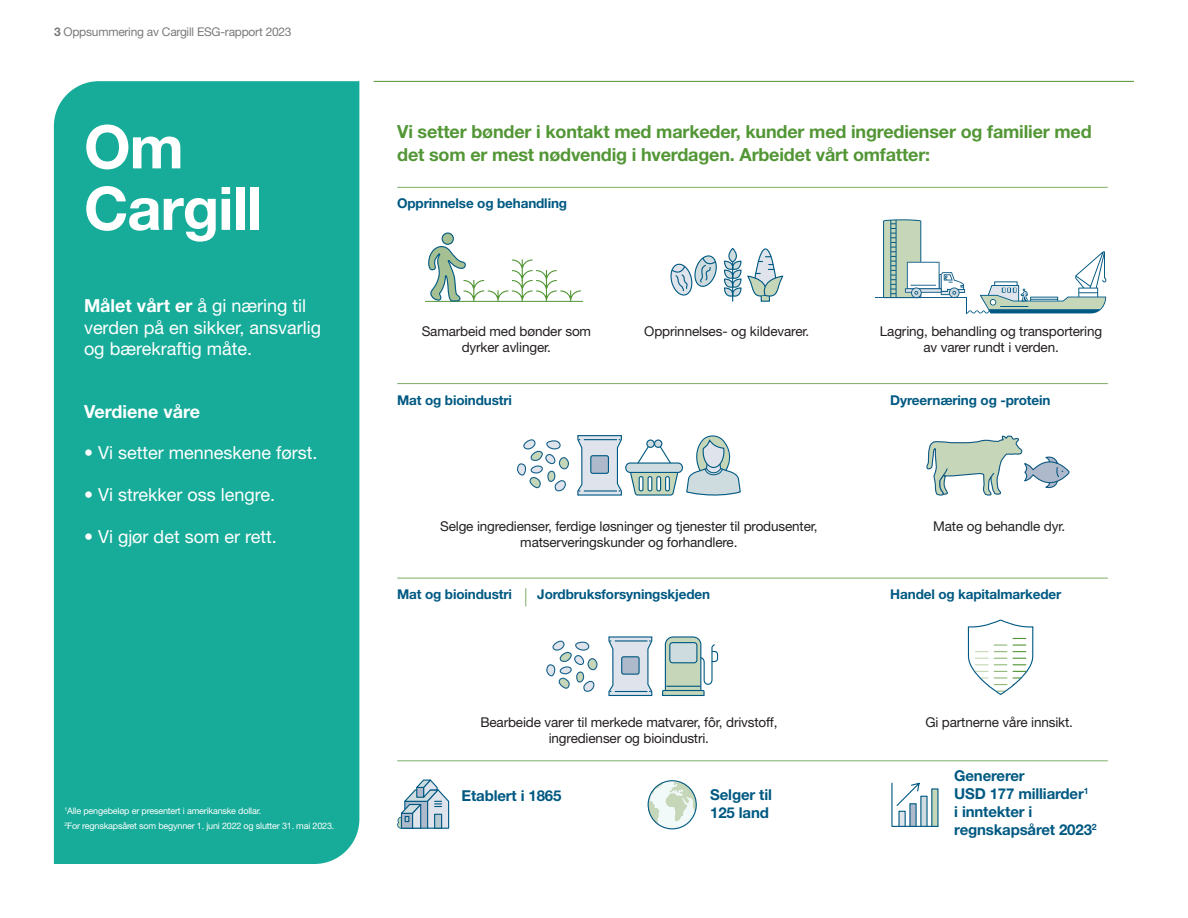
<style>
.page{position:relative;width:1188px;height:918px;background:#fff}
.page>*{position:absolute;margin:0;border:0;box-sizing:border-box;transform-origin:0 0}
.t1{font:700 60px/61.5px "Helvetica Neue LT Std";letter-spacing:-.02em;color:#fff}
.t2{font:18px/21.6px "Helvetica Neue LT Std";color:#fff}
.t3{font:700 18px/22.5px "Helvetica Neue LT Std";letter-spacing:-.01em;color:#529635}
.t4{font:700 18px "Helvetica Neue LT Std";color:#fff}
.t5{font:700 15px/18px "Helvetica Neue LT Std";letter-spacing:-.01em;color:#005982}
.t6{font:13.5px/16.2px "Helvetica Neue LT Std";letter-spacing:-.01em;color:#231f20;text-align:center}
.t7{font:700 13.5px "Helvetica Neue LT Std";letter-spacing:-.01em;color:#005982}
.t8{font:12px "Helvetica Neue LT Std";letter-spacing:-.02em;color:#231f20}
.t9{font:9px/15px "Helvetica Neue LT Std";letter-spacing:-.02em;color:#fff}
.s1{font-weight:700}
</style>
<div class="page">
<div style="left:54px;top:81px;width:305px;height:783px;background:#16ac99"></div>
<hr style="left:875px;top:297px;width:92px;height:1px;background:#16618a">
<svg style="left:883px;top:219px;width:223px;height:94px"></svg>
<hr style="left:374px;top:81px;width:760px;height:1px;background:#529635">
<hr style="left:397px;top:187px;width:711px;height:1px;background:#7ead66">
<hr style="left:397px;top:383px;width:711px;height:1px;background:#7ead66">
<hr style="left:397px;top:578px;width:711px;height:1px;background:#7ead66">
<hr style="left:397px;top:760px;width:711px;height:1px;background:#7ead66">
<svg style="left:525px;top:588px;width:1px;height:18px"></svg>
<hr style="left:426px;top:301px;width:157px;height:1px;background:#529635">
<div style="left:588px;top:658px;width:10px;height:12px;border:1px solid #16618a;border-radius:50%"></div>
<svg style="left:546px;top:640px;width:49px;height:52px"></svg>
<svg style="left:608px;top:636px;width:45px;height:60px;background:#c6d6e1"></svg>
<div style="left:622px;top:657px;width:17px;height:17px;background:#aeb9cc;border-radius:2px"></div>
<div style="left:621px;top:656px;width:19px;height:19px;border:1px solid #005982;border-radius:2px"></div>
<svg style="left:662px;top:636px;width:57px;height:60px"></svg>
<svg style="left:967px;top:619px;width:67px;height:76px"></svg>
<svg style="left:891px;top:782px;width:48px;height:45px"></svg>
<svg style="left:647px;top:780px;width:50px;height:50px"></svg>
<hr style="left:732px;top:262px;width:1px;height:39px;background:#005982">
<svg style="left:761px;top:298px;width:9px;height:4px"></svg>
<svg style="left:670px;top:247px;width:114px;height:51px"></svg>
<svg style="left:397px;top:779px;width:53px;height:50px"></svg>
<svg style="left:577px;top:435px;width:45px;height:61px;background:#c6d5e0"></svg>
<div style="left:591px;top:456px;width:17px;height:17px;background:#aeb9cc;border-radius:2px"></div>
<div style="left:590px;top:455px;width:19px;height:19px;border:1px solid #005982;border-radius:2px"></div>
<div style="left:559px;top:457px;width:10px;height:12px;border:1px solid #16618a;border-radius:50%"></div>
<svg style="left:517px;top:439px;width:49px;height:53px"></svg>
<svg style="left:686px;top:435px;width:55px;height:61px"></svg>
<svg style="left:630px;top:473px;width:49px;height:23px"></svg>
<hr style="left:639px;top:477px;width:4px;height:14px;background:#fff;border-radius:2px">
<div style="left:639px;top:476px;width:5px;height:15px;border:1px solid #005982;border-radius:2px"></div>
<div style="left:648px;top:476px;width:4px;height:15px;border:1px solid #005982;border-radius:2px"></div>
<hr style="left:657px;top:477px;width:4px;height:14px;background:#fff;border-radius:2px">
<div style="left:656px;top:476px;width:5px;height:15px;border:1px solid #005982;border-radius:2px"></div>
<hr style="left:666px;top:477px;width:3px;height:14px;background:#fff;border-radius:2px">
<div style="left:665px;top:476px;width:5px;height:15px;border:1px solid #005982;border-radius:2px"></div>
<div style="left:626px;top:463px;width:56px;height:9px;background:#cedce0;border-radius:5px"></div>
<div style="left:625px;top:462px;width:58px;height:11px;border:1px solid #005982;border-radius:5px"></div>
<svg style="left:637px;top:446px;width:35px;height:18px"></svg>
<svg style="left:647px;top:440px;width:7px;height:7px"></svg>
<div style="left:646px;top:439px;width:9px;height:9px;border:1px solid #005982;border-radius:50%"></div>
<div style="left:655px;top:440px;width:7px;height:7px;background:#cedce0;border-radius:50%"></div>
<div style="left:654px;top:439px;width:8px;height:9px;border:1px solid #005982;border-radius:50%"></div>
<svg style="left:428px;top:186px;width:153px;height:116px"></svg>
<div style="left:442px;top:233px;width:11px;height:11px;background:#a5c092;border-radius:50%"></div>
<div style="left:442px;top:233px;width:12px;height:12px;border:1px solid #005982;border-radius:50%"></div>
<svg style="left:925px;top:435px;width:146px;height:144px"></svg>
<p class="t8" style="left:54px;top:24px;width:239px"><span class="s1">3</span> Oppsummering av Cargill ESG-rapport 2023</p>
<h1 class="t1" style="left:84px;top:115px;width:180px">Om<br>Cargill</h1>
<h2 class="t2" style="left:84px;top:295px;width:239px"><span class="s1">Målet vårt er</span> å gi næring til verden på en sikker, ansvarlig og bærekraftig måte.</h2>
<h2 class="t4" style="left:84px;top:400px;width:118px">Verdiene våre</h2>
<h2 class="t2" style="left:84px;top:442px;width:235px"><span class="s1">•</span> Vi setter menneskene først.</h2>
<h2 class="t2" style="left:84px;top:484px;width:193px">• Vi strekker oss lengre.</h2>
<h2 class="t2" style="left:84px;top:526px;width:194px">• Vi gjør det som er rett.</h2>
<p class="t9" style="left:64px;top:803px;width:272px"><sup>1</sup>Alle pengebeløp er presentert i amerikanske dollar.<br><sup>2</sup>For regnskapsåret som begynner 1. juni 2022 og slutter 31. mai 2023.</p>
<h2 class="t3" style="left:397px;top:120px;width:696px">Vi setter bønder i kontakt med markeder, kunder med ingredienser og familier med det som er mest nødvendig i hverdagen. Arbeidet vårt omfatter:</h2>
<p class="t7" style="left:397px;top:195px;width:171px">Opprinnelse og behandling</p>
<p class="t6" style="left:422px;top:323px;width:171px">Samarbeid med bønder som dyrker avlinger.</p>
<p class="t6" style="left:644px;top:323px;width:167px">Opprinnelses- og kildevarer.</p>
<p class="t6" style="left:880px;top:323px;width:224px">Lagring, behandling og transportering av varer rundt i verden.</p>
<p class="t7" style="left:397px;top:392px;width:116px">Mat og bioindustri</p>
<p class="t7" style="left:890px;top:392px;width:162px">Dyreernæring og -protein</p>
<p class="t6" style="left:440px;top:518px;width:379px">Selge ingredienser, ferdige løsninger og tjenester til produsenter, matserveringskunder og forhandlere.</p>
<p class="t6" style="left:933px;top:518px;width:134px">Mate og behandle dyr.</p>
<p class="t7" style="left:397px;top:586px;width:116px">Mat og bioindustri</p>
<p class="t7" style="left:537px;top:586px;width:174px">Jordbruksforsyningskjeden</p>
<p class="t7" style="left:890px;top:586px;width:173px">Handel og kapitalmarkeder</p>
<p class="t6" style="left:480px;top:714px;width:299px">Bearbeide varer til merkede matvarer, fôr, drivstoff, ingredienser og bioindustri.</p>
<p class="t5" style="left:462px;top:786px;width:101px">Etablert i 1865</p>
<p class="t5" style="left:710px;top:785px;width:63px">Selger til<br>125 land</p>
<p class="t6" style="left:925px;top:714px;width:149px">Gi partnerne våre innsikt.</p>
<p class="t5" style="left:954px;top:767px;width:144px">Genererer<br>USD 177 milliarder<sup>1<br></sup>i inntekter i regnskapsåret 2023<sup>2</sup></p>
</div>
